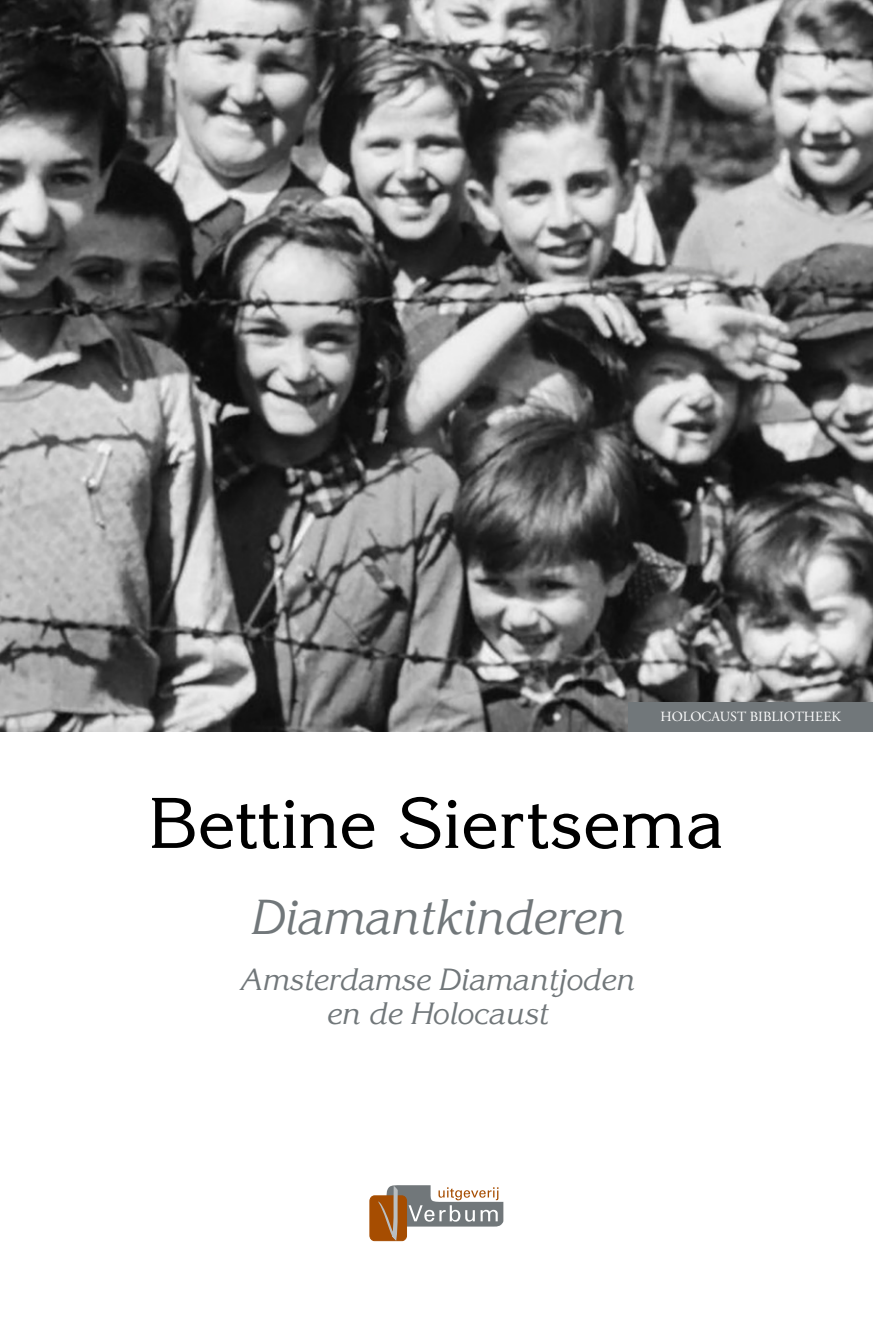
<style>
.page{position:relative;width:873px;height:1338px;background:#fff}
.page>*{position:absolute;margin:0;border:0;box-sizing:border-box;transform-origin:0 0}
.t1{font:70px "Korinna";color:#000}
.t2{font:italic 48px "Korinna";letter-spacing:-.005em;color:#71777a}
.t3{font:italic 30px/34.4px "Korinna";color:#71777a;text-align:center}
.t4{font:14px "Adobe Garamond Pro";color:#fff}
</style>
<div class="page">
<img style="left:0;top:0;width:873px;height:731px">
<div style="left:628px;top:702px;width:245px;height:29px;background:#71777a"></div>
<div style="left:370px;top:1196px;width:36px;height:45px;background:#a64d01;border-radius:5px"></div>
<div style="left:369px;top:1196px;width:38px;height:45px;border:1px solid #a64d01;border-radius:5px"></div>
<svg style="left:378px;top:1185px;width:125px;height:56px"></svg>
<p class="t4" style="left:660px;top:709px;width:182px">HOLOCAUST BIBLIOTHEEK</p>
<h1 class="t1" style="left:149px;top:779px;width:577px">Bettine Siertsema</h1>
<h2 class="t2" style="left:250px;top:889px;width:375px">Diamantkinderen</h2>
<p class="t3" style="left:239px;top:962px;width:396px">Amsterdamse Diamantjoden en de Holocaust</p>
</div>
